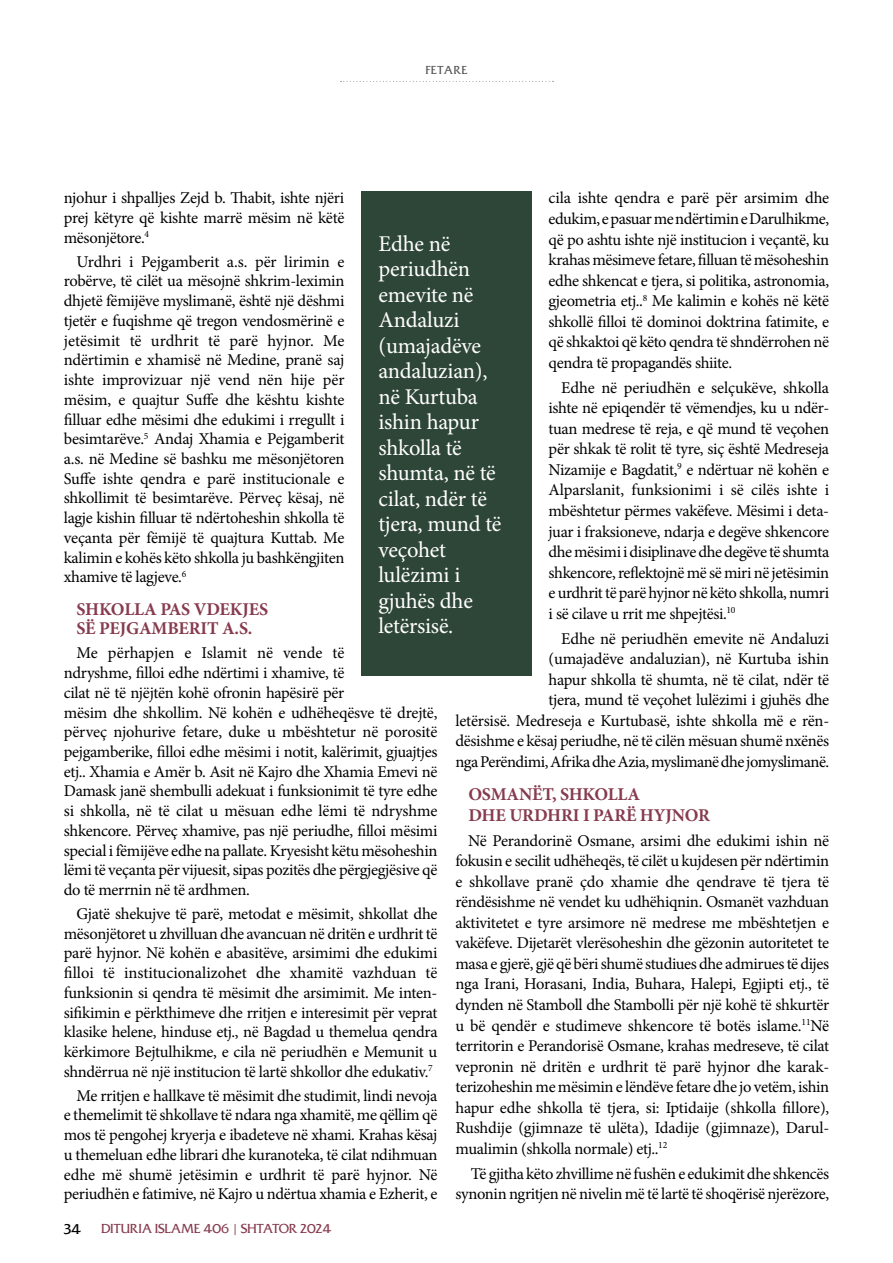
<style>
.page{position:relative;width:893px;height:1263px;background:#fff}
.page>*{position:absolute;margin:0;border:0;box-sizing:border-box;transform-origin:0 0}
.t1{font:22.5px/25.5px "Minion Pro";letter-spacing:-.01em;color:#fff}
.t2{font:700 18px/19.6px "Minion Pro";letter-spacing:-.01em;color:#863b4e}
.t3{font:16.5px/19.6px "Minion Pro";letter-spacing:-.02em;color:#000;text-align:justify}
.t4{font:15px "Friz Quadrata No.2 W01";color:#000}
.t5{font:13.5px "Friz Quadrata No.2 W01";letter-spacing:-.02em;color:#863b4e}
.t6{font:12px "Friz Quadrata No.2 W01";letter-spacing:.02em;color:#545454}
</style>
<div class="page">
<svg style="left:340px;top:81px;width:213px;height:1px"></svg>
<div style="left:361px;top:191px;width:170px;height:485px;background:#2e4637"></div>
<p class="t6" style="left:425px;top:63px;width:44px">FETARE</p>
<p class="t3" style="left:64px;top:188px;width:282px">njohur i shpalljes Zejd b. Thabit, ishte njëri prej këtyre që kishte marrë mësim në këtë mësonjëtore.<sup>4</sup></p>
<p class="t3" style="left:64px;top:252px;width:282px;text-indent:13px">Urdhri i Pejgamberit a.s. për lirimin e robërve, të cilët ua mësojnë shkrim-leximin dhjetë fëmijëve myslimanë, është një dëshmi tjetër e fuqishme që tregon vendosmërinë e jetësimit të urdhrit të parë hyjnor. Me ndërtimin e xhamisë në Medine, pranë saj ishte improvizuar një vend nën hije për mësim, e quajtur Suffe dhe kështu kishte filluar edhe mësimi dhe edukimi i rregullt i besimtarëve.<sup>5</sup> Andaj Xhamia e Pejgamberit a.s. në Medine së bashku me mësonjëtoren Suffe ishte qendra e parë institucionale e shkollimit të besimtarëve. Përveç kësaj, në lagje kishin filluar të ndërtoheshin shkolla të veçanta për fëmijë të quajtura Kuttab. Me kalimin e kohës këto shkolla ju bashkëngjiten xhamive të lagjeve.<sup>6</sup></p>
<p class="t2" style="left:77px;top:599px;width:193px">SHKOLLA PAS VDEKJES<br>SË PEJGAMBERIT A.S.</p>
<p class="t3" style="left:64px;top:643px;width:375px;text-align:left;text-indent:13px">Me përhapjen e Islamit në vende të<br>ndryshme, filloi edhe ndërtimi i xhamive, të<br>cilat në të njëjtën kohë ofronin hapësirë për<br>mësim dhe shkollim. Në kohën e udhëheqësve të drejtë, përveç njohurive fetare, duke u mbështetur në porositë pejgamberike, filloi edhe mësimi i notit, kalërimit, gjuajtjes etj.. Xhamia e Amër b. Asit në Kajro dhe Xhamia Emevi në Damask janë shembulli adekuat i funksionimit të tyre edhe si shkolla, në të cilat u mësuan edhe lëmi të ndryshme shkencore. Përveç xhamive, pas një periudhe, filloi mësimi special i fëmijëve edhe na pallate. Kryesisht këtu mësoheshin lëmi të veçanta për vijuesit, sipas pozitës dhe përgjegjësive që do të merrnin në të ardhmen.</p>
<p class="t3" style="left:64px;top:904px;width:375px;text-align:left;text-indent:13px">Gjatë shekujve të parë, metodat e mësimit, shkollat dhe mësonjëtoret u zhvilluan dhe avancuan në dritën e urdhrit të parë hyjnor. Në kohën e abasitëve, arsimimi dhe edukimi filloi të institucionalizohet dhe xhamitë vazhduan të funksionin si qendra të mësimit dhe arsimimit. Me inten&shy;sifikimin e përkthimeve dhe rritjen e interesimit për veprat klasike helene, hinduse etj., në Bagdad u themelua qendra kërkimore Bejtulhikme, e cila në periudhën e Memunit u shndërrua në një institucion të lartë shkollor dhe edukativ.<sup>7</sup></p>
<p class="t3" style="left:64px;top:1085px;width:375px;text-indent:13px">Me rritjen e hallkave të mësimit dhe studimit, lindi nevoja e themelimit të shkollave të ndara nga xhamitë, me qëllim që mos të pengohej kryerja e ibadeteve në xhami. Krahas kësaj u themeluan edhe librari dhe kuranoteka, të cilat ndihmuan edhe më shumë jetësimin e urdhrit të parë hyjnor. Në periudhën e fatimive, në Kajro u ndërtua xhamia e Ezherit, e</p>
<p class="t3" style="left:549px;top:188px;width:282px;line-height:20.5px">cila ishte qendra e parë për arsimim dhe edukim, e pasuar me ndërtimin e Darulhikme, që po ashtu ishte një institucion i veçantë, ku krahas mësimeve fetare, filluan të mësoheshin edhe shkencat e tjera, si politika, astronomia, gjeometria etj..<sup>8</sup> Me kalimin e kohës në këtë shkollë filloi të dominoi doktrina fatimite, e që shkaktoi që këto qendra të shndërrohen në qendra të propagandës shiite.</p>
<p class="t3" style="left:549px;top:377px;width:282px;line-height:20.5px;text-align:left;text-indent:13px">Edhe në periudhën e selçukëve, shkolla ishte në epiqendër të vëmendjes, ku u ndër&shy;tuan medrese të reja, e që mund të veçohen për shkak të rolit të tyre, siç është Medreseja Nizamije e Bagdatit,<sup>9</sup> e ndërtuar në kohën e Alparslanit, funksionimi i së cilës ishte i mbështetur përmes vakëfeve. Mësimi i deta&shy;juar i fraksioneve, ndarja e degëve shkencore dhe mësimi i disiplinave dhe degëve të shumta shkencore, reflektojnë më së miri në jetësimin e urdhrit të parë hyjnor në këto shkolla, numri i së cilave u rrit me shpejtësi.<sup>10</sup></p>
<p class="t3" style="left:455px;top:628px;width:375px;line-height:20.5px;text-align:right">Edhe në periudhën emevite në Andaluzi<br>(umajadëve andaluzian), në Kurtuba ishin<br>hapur shkolla të shumta, në të cilat, ndër të<br>tjera, mund të veçohet lulëzimi i gjuhës dhe<br>letërsisë. Medreseja e Kurtubasë, ishte shkolla më e rën&shy;dësishme e kësaj periudhe, në të cilën mësuan shumë nxënës nga Perëndimi, Afrika dhe Azia, myslimanë dhe jomyslimanë.</p>
<p class="t2" style="left:468px;top:784px;width:243px;line-height:20.5px">OSMANËT, SHKOLLA<br>DHE URDHRI I PARË HYJNOR</p>
<p class="t3" style="left:455px;top:830px;width:375px;line-height:20.5px;text-indent:13px">Në Perandorinë Osmane, arsimi dhe edukimi ishin në fokusin e secilit udhëheqës, të cilët u kujdesen për ndërtimin e shkollave pranë çdo xhamie dhe qendrave të tjera të rëndësishme në vendet ku udhëhiqnin. Osmanët vazhduan aktivitetet e tyre arsimore në medrese me mbështetjen e vakëfeve. Dijetarët vlerësoheshin dhe gëzonin autoritetet te masa e gjerë, gjë që bëri shumë studiues dhe admirues të dijes nga Irani, Horasani, India, Buhara, Halepi, Egjipti etj., të dynden në Stamboll dhe Stambolli për një kohë të shkurtër u bë qendër e studimeve shkencore të botës islame.<sup>11</sup>Në territorin e Perandorisë Osmane, krahas medreseve, të cilat vepronin në dritën e urdhrit të parë hyjnor dhe karak&shy;terizoheshin me mësimin e lëndëve fetare dhe jo vetëm, ishin hapur edhe shkolla të tjera, si: Iptidaije (shkolla fillore), Rushdije (gjimnaze të ulëta), Idadije (gjimnaze), Darul&shy;mualimin (shkolla normale) etj..<sup>12</sup></p>
<p class="t3" style="left:455px;top:1163px;width:375px;line-height:20.5px;text-align:right">Të gjitha këto zhvillime në fushën e edukimit dhe shkencës synonin ngritjen në nivelin më të lartë të shoqërisë njerëzore,</p>
<h1 class="t1" style="left:378px;top:231px;width:125px">Edhe në periudhën emevite në<br>Andaluzi (umajadëve andaluzian), në Kurtuba ishin hapur shkolla të shumta, në të cilat, ndër të tjera, mund të veçohet lulëzimi i gjuhës dhe letërsisë.</h1>
<p class="t4" style="left:64px;top:1220px;width:19px">34</p>
<p class="t5" style="left:101px;top:1221px;width:232px">DITURIA ISLAME 406 | SHTATOR 2024</p>
</div>
